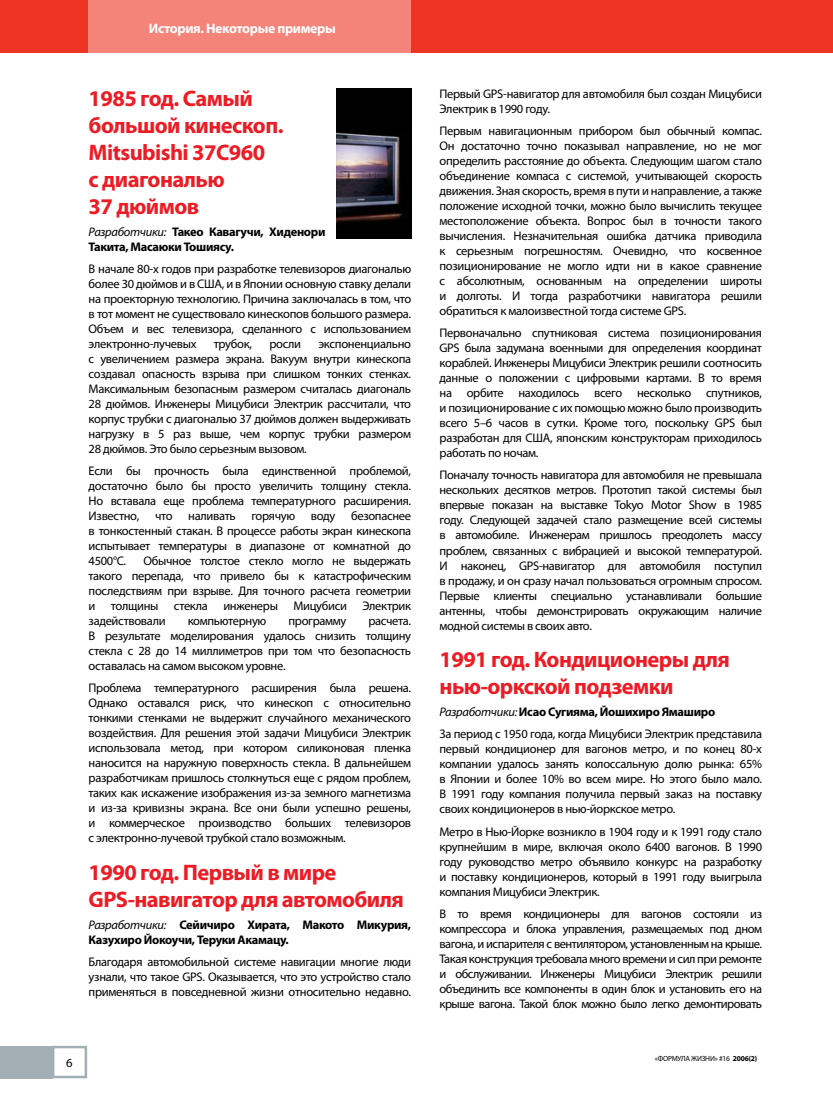
<style>
.page{position:relative;width:833px;height:1099px;background:#fff}
.page>*{position:absolute;margin:0;border:0;box-sizing:border-box;transform-origin:0 0}
.t1{font:700 22.5px/27px "Myriad Pro";letter-spacing:-.025em;color:#ed1c24}
.t2{font:700 13.75px "Myriad Pro";letter-spacing:-.025em;color:#fff}
.t3{font:12.5px/15px "Myriad Pro";letter-spacing:-.025em;color:#000;text-align:justify}
.t4{font:700 12.5px/15px "Myriad Pro";letter-spacing:-.025em;color:#000}
.t5{font:7.5px "Myriad Pro";letter-spacing:-.025em;color:#000}
.s1{font-weight:400;font-style:italic}
.s2{font-style:italic}
.s3{font-weight:700}
</style>
<div class="page">
<div style="left:52px;top:1045px;width:35px;height:33px;border:2px solid #a3aeb5"></div>
<div style="left:0;top:1045px;width:53px;height:33px;background:#a3aeb5"></div>
<div style="left:0;top:0;width:833px;height:53px;background:#ee3424"></div>
<div style="left:89px;top:0;width:322px;height:53px;background:#f48479"></div>
<img style="left:336px;top:89px;width:75px;height:150px">
<p class="t2" style="left:149px;top:20px;width:188px">История. Некоторые примеры</p>
<h1 class="t1" style="left:89px;top:84px;width:196px">1985 год. Самый большой кинескоп.<br>Mitsubishi 37C960<br>с диагональю<br>37 дюймов</h1>
<p class="t4" style="left:89px;top:223px;width:238px"><span class="s1">Разработчики:</span> Такео Кавагучи, Хиденори<br>Такита, Масаюки Тошиясу.</p>
<p class="t3" style="left:89px;top:261px;width:324px">В начале 80-х годов при разработке телевизоров диагональю более 30 дюймов и в США, и в Японии основную ставку делали на проекторную технологию. Причина заключалась в том, что в тот момент не существовало кинескопов большого размера.<br>Объем и вес телевизора, сделанного с использованием электронно-лучевых</p>
<p class="t3" style="left:214px;top:336px;width:40px">трубок,</p>
<p class="t3" style="left:269px;top:336px;width:33px">росли</p>
<p class="t3" style="left:89px;top:336px;width:324px;text-indent:230px">экспоненциально с увеличением размера экрана. Вакуум внутри кинескопа создавал опасность взрыва при слишком тонких стенках.<br>Максимальным безопасным размером считалась диагональ 28 дюймов. Инженеры Мицубиси Электрик рассчитали, что корпус трубки с диагональю 37 дюймов должен выдерживать нагрузку в 5 раз выше, чем корпус трубки размером 28 дюймов. Это было серьезным вызовом.</p>
<p class="t3" style="left:89px;top:463px;width:324px">Если бы прочность была единственной проблемой, достаточно было бы просто увеличить толщину стекла.<br>Но вставала еще проблема температурного расширения.<br>Известно,</p>
<p class="t3" style="left:89px;top:508px;width:324px;text-indent:262px">безопаснее в тонкостенный стакан. В процессе работы экран кинескопа испытывает температуры в диапазоне от комнатной до 4500°С.</p>
<p class="t3" style="left:155px;top:508px;width:19px">что</p>
<p class="t3" style="left:188px;top:508px;width:49px">наливать</p>
<p class="t3" style="left:251px;top:508px;width:45px">горячую</p>
<p class="t3" style="left:311px;top:508px;width:26px">воду</p>
<p class="t3" style="left:89px;top:553px;width:324px;text-indent:55px">Обычное толстое стекло могло не выдержать такого перепада, что привело бы к катастрофическим последствиям при взрыве. Для точного расчета геометрии и толщины стекла инженеры Мицубиси Электрик задействовали</p>
<p class="t3" style="left:89px;top:613px;width:324px;text-indent:280px">расчета.<br>В результате моделирования удалось снизить толщину стекла с 28 до 14 миллиметров при том что безопасность оставалась на самом высоком уровне.</p>
<p class="t3" style="left:89px;top:680px;width:324px">Проблема температурного расширения была решена.<br>Однако оставался риск, что кинескоп с относительно тонкими стенками не выдержит случайного механического воздействия. Для решения этой задачи Мицубиси Электрик использовала метод, при котором силиконовая пленка наносится на наружную поверхность стекла. В дальнейшем разработчикам пришлось столкнуться еще с рядом проблем, таких как искажение изображения из-за земного магнетизма и из-за кривизны экрана. Все они были успешно решены, и коммерческое производство больших телевизоров с электронно-лучевой трубкой стало возможным.</p>
<h1 class="t1" style="left:89px;top:858px;width:317px">1990 год. Первый в мире<br>GPS-навигатор для автомобиля</h1>
<p class="t4" style="left:89px;top:916px;width:324px"><span class="s1">Разработчики:</span> Сейичиро Хирата, Макото Микурия,<br>Казухиро Йокоучи, Теруки Акамацу.</p>
<p class="t3" style="left:89px;top:954px;width:324px">Благодаря автомобильной системе навигации многие люди узнали, что такое GPS. Оказывается, что это устройство стало применяться в повседневной жизни относительно недавно.</p>
<p class="t3" style="left:188px;top:613px;width:80px">компьютерную</p>
<p class="t3" style="left:288px;top:613px;width:59px">программу</p>
<p class="t3" style="left:439px;top:86px;width:324px">Первый GPS-навигатор для автомобиля был создан Мицубиси<br>Электрик в 1990 году.</p>
<p class="t3" style="left:439px;top:123px;width:324px">Первым навигационным прибором был обычный компас.<br>Он достаточно точно показывал направление, но не мог определить расстояние до объекта. Следующим шагом стало объединение компаса с системой, учитывающей скорость движения. Зная скорость, время в пути и направление, а также положение исходной точки, можно было вычислить текущее местоположение объекта. Вопрос был в точности такого вычисления. Незначительная ошибка датчика приводила к серьезным погрешностям. Очевидно, что косвенное позиционирование не могло идти ни в какое сравнение с абсолютным, основанным на определении широты и долготы. И тогда разработчики навигатора решили обратиться к малоизвестной тогда системе GPS.</p>
<p class="t3" style="left:439px;top:325px;width:324px">Первоначально спутниковая система позиционирования GPS была задумана военными для определения координат кораблей. Инженеры Мицубиси Электрик решили соотносить данные о положении с цифровыми картами. В то время на орбите находилось всего несколько спутников, и позиционирование с их помощью можно было производить всего 5–6 часов в сутки. Кроме того, поскольку GPS был разработан для США, японским конструкторам приходилось работать по ночам.</p>
<p class="t3" style="left:439px;top:467px;width:324px">Поначалу точность навигатора для автомобиля не превышала нескольких десятков метров. Прототип такой системы был впервые показан на выставке Tokyo Motor Show в 1985 году. Следующей задачей стало размещение всей системы в автомобиле. Инженерам пришлось преодолеть массу проблем, связанных с вибрацией и высокой температурой.<br>И наконец, GPS-навигатор для автомобиля поступил в продажу, и он сразу начал пользоваться огромным спросом.<br>Первые клиенты специально устанавливали большие антенны, чтобы демонстрировать окружающим наличие модной системы в своих авто.</p>
<h1 class="t1" style="left:439px;top:645px;width:292px">1991 год. Кондиционеры для нью-оркской подземки</h1>
<p class="t3" style="left:439px;top:700px;width:324px;line-height:22.1px"><span class="s2">Разработчики:</span> <span class="s3">Исао Сугияма, Йошихиро Ямаширо<br></span>За период с 1950 года, когда Мицубиси Электрик представила</p>
<p class="t3" style="left:439px;top:741px;width:324px">первый кондиционер для вагонов метро, и по конец 80-х компании удалось занять колоссальную долю рынка: 65% в Японии и более 10% во всем мире. Но этого было мало.<br>В 1991 году компания получила первый заказ на поставку своих кондиционеров в нью-йоркское метро.</p>
<p class="t3" style="left:439px;top:823px;width:324px">Метро в Нью-Йорке возникло в 1904 году и к 1991 году стало крупнейшим в мире, включая около 6400 вагонов. В 1990 году руководство метро объявило конкурс на разработку и поставку кондиционеров, который в 1991 году выигрыла компания Мицубиси Электрик.</p>
<p class="t3" style="left:439px;top:905px;width:324px">В то время кондиционеры для вагонов состояли из компрессора и блока управления, размещаемых под дном вагона, и испарителя с вентилятором, установленным на крыше.<br>Такая конструкция требовала много времени и сил при ремонте и обслуживании. Инженеры Мицубиси Электрик решили объединить все компоненты в один блок и установить его на крыше вагона. Такой блок можно было легко демонтировать</p>
<p class="t5" style="left:655px;top:1053px;width:104px">«ФОРМУЛА ЖИЗНИ» #16 <span class="s3">2006(2)</span></p>
</div>
